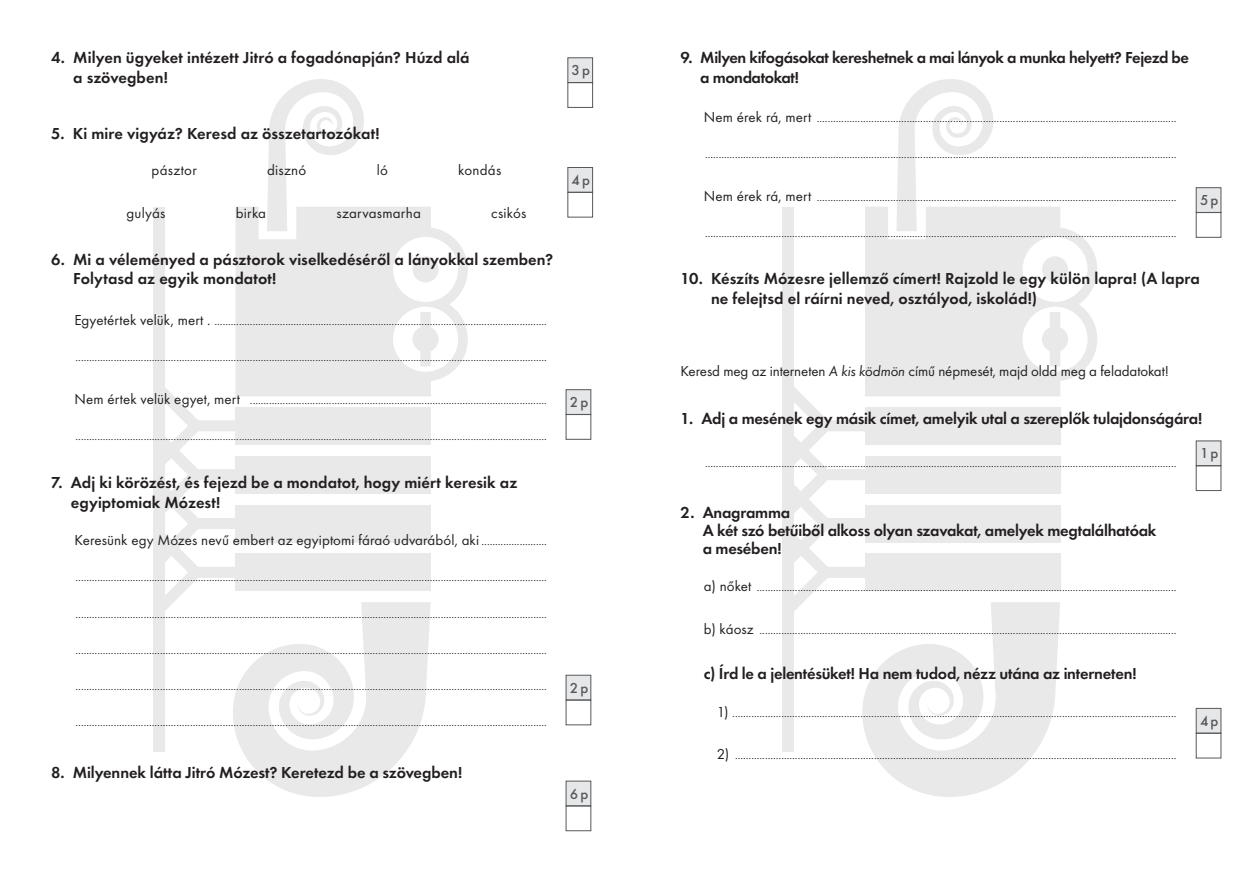
<style>
.page{position:relative;width:1259px;height:893px;background:#fff}
.page>*{position:absolute;margin:0;border:0;box-sizing:border-box;transform-origin:0 0}
.t1{font:16.5px/19.8px "Futura Dem";letter-spacing:-.005em;color:#231f20}
.t2{font:16.5px/19.8px "Futura Dem";letter-spacing:-.025em;color:#231f20}
.t3{font:15px "Futura Boo";letter-spacing:.005em;color:#231f20}
.t4{font:15px "Futura Med";color:#57585a}
.t5{font:12px "Futura Boo";color:#231f20}
.s1{font-size:15px}
.s2{font-size:12px}
.s3{font-style:italic}
</style>
<div class="page">
<div style="left:153px;top:207px;width:12px;height:545px;background:#e9e9e9"></div>
<svg style="left:165px;top:79px;width:303px;height:718px"></svg>
<div style="left:782px;top:207px;width:12px;height:545px;background:#e9e9e9"></div>
<svg style="left:794px;top:79px;width:303px;height:718px"></svg>
<div style="left:566px;top:675px;width:25px;height:25px;background:#e6e7e9;border:1px solid #57585a"></div>
<div style="left:566px;top:700px;width:25px;height:25px;border:1px solid #57585a"></div>
<div style="left:566px;top:389px;width:25px;height:26px;background:#e6e7e9;border:1px solid #57585a"></div>
<div style="left:566px;top:414px;width:25px;height:26px;border:1px solid #57585a"></div>
<div style="left:567px;top:167px;width:26px;height:26px;background:#e6e7e9;border:1px solid #57585a"></div>
<div style="left:567px;top:192px;width:26px;height:25px;border:1px solid #57585a"></div>
<div style="left:567px;top:57px;width:26px;height:26px;background:#e6e7e9;border:1px solid #57585a"></div>
<div style="left:567px;top:82px;width:26px;height:26px;border:1px solid #57585a"></div>
<div style="left:566px;top:781px;width:25px;height:25px;background:#e6e7e9;border:1px solid #57585a"></div>
<div style="left:566px;top:806px;width:25px;height:25px;border:1px solid #57585a"></div>
<div style="left:1195px;top:708px;width:26px;height:25px;background:#e6e7e9;border:1px solid #57585a"></div>
<div style="left:1195px;top:733px;width:26px;height:25px;border:1px solid #57585a"></div>
<div style="left:1195px;top:441px;width:26px;height:25px;background:#e6e7e9;border:1px solid #57585a"></div>
<div style="left:1195px;top:465px;width:26px;height:26px;border:1px solid #57585a"></div>
<div style="left:1195px;top:187px;width:26px;height:26px;background:#e6e7e9;border:1px solid #57585a"></div>
<div style="left:1195px;top:212px;width:26px;height:26px;border:1px solid #57585a"></div>
<h1 class="t1" style="left:73px;top:48px;width:398px;text-indent:-22px">4. Milyen ügyeket intézett Jitró a fogadónapján? Húzd alá a szövegben!</h1>
<h1 class="t1" style="left:51px;top:123px;width:330px">5. Ki mire vigyáz? Keresd az összetartozókat!</h1>
<p class="t3" style="left:152px;top:161px;width:47px">pásztor</p>
<p class="t3" style="left:267px;top:161px;width:41px">disznó</p>
<p class="t3" style="left:377px;top:161px;width:13px">ló</p>
<p class="t3" style="left:458px;top:161px;width:44px">kondás</p>
<p class="t3" style="left:126px;top:204px;width:40px">gulyás</p>
<p class="t3" style="left:236px;top:204px;width:32px">birka</p>
<p class="t3" style="left:336px;top:204px;width:86px">szarvasmarha</p>
<p class="t3" style="left:491px;top:204px;width:37px">csikós</p>
<h1 class="t1" style="left:73px;top:249px;width:482px;text-indent:-22px">6. Mi a véleményed a pásztorok viselkedéséről a lányokkal szemben?<br>Folytasd az egyik mondatot!</h1>
<p class="t5" style="left:74px;top:313px;width:474px"><span class="s1">Egyetértek velük, mert .</span> ..........................................................................................................................</p>
<p class="t5" style="left:76px;top:349px;width:473px">.............................................................................................................................................................................</p>
<p class="t5" style="left:74px;top:393px;width:474px"><span class="s1">Nem értek velük egyet, mert</span> .............................................................................................................</p>
<p class="t5" style="left:76px;top:429px;width:473px">.............................................................................................................................................................................</p>
<h1 class="t1" style="left:71px;top:473px;width:448px;text-indent:-20px">7. Adj ki körözést, és fejezd be a mondatot, hogy miért keresik az egyiptomiak Mózest!</h1>
<p class="t3" style="left:74px;top:532px;width:474px">Keresünk egy Mózes nevű embert az egyiptomi fáraó udvarából, aki <span class="s2">........................</span></p>
<p class="t5" style="left:76px;top:570px;width:473px">.............................................................................................................................................................................</p>
<p class="t5" style="left:76px;top:606px;width:473px">.............................................................................................................................................................................</p>
<p class="t5" style="left:76px;top:642px;width:473px">.............................................................................................................................................................................</p>
<p class="t5" style="left:76px;top:678px;width:473px">.............................................................................................................................................................................</p>
<p class="t5" style="left:76px;top:714px;width:473px">.............................................................................................................................................................................</p>
<h1 class="t1" style="left:51px;top:762px;width:412px">8. Milyennek látta Jitró Mózest? Keretezd be a szövegben!</h1>
<p class="t4" style="left:571px;top:61px;width:20px">3 p</p>
<p class="t4" style="left:571px;top:171px;width:20px">4 p</p>
<p class="t4" style="left:570px;top:393px;width:20px">2 p</p>
<p class="t4" style="left:570px;top:679px;width:20px">2 p</p>
<p class="t4" style="left:570px;top:785px;width:20px">6 p</p>
<h1 class="t2" style="left:700px;top:48px;width:490px;text-indent:-20px">9. Milyen kifogásokat kereshetnek a mai lányok a munka helyett? Fejezd be a mondatokat!</h1>
<p class="t5" style="left:704px;top:111px;width:474px"><span class="s1">Nem érek rá, mert</span> ....................................................................................................................................</p>
<p class="t5" style="left:705px;top:147px;width:473px">.............................................................................................................................................................................</p>
<p class="t5" style="left:704px;top:190px;width:474px"><span class="s1">Nem érek rá, mert</span> ....................................................................................................................................</p>
<p class="t5" style="left:705px;top:226px;width:473px">.............................................................................................................................................................................</p>
<h1 class="t1" style="left:711px;top:269px;width:490px;text-indent:-31px">10. Készíts Mózesre jellemző címert! Rajzold le egy külön lapra! (A lapra ne felejtsd el ráírni neved, osztályod, iskolád!)</h1>
<p class="t4" style="left:1200px;top:191px;width:20px">5 p</p>
<p class="t3" style="left:680px;top:362px;width:490px">Keresd meg az interneten <span class="s3">A kis ködmön</span> című népmesét, majd oldd meg a feladatokat!</p>
<h1 class="t1" style="left:680px;top:408px;width:523px">1. Adj a mesének egy másik címet, amelyik utal a szereplők tulajdonságára!</h1>
<p class="t5" style="left:705px;top:456px;width:473px">.............................................................................................................................................................................</p>
<h1 class="t1" style="left:702px;top:503px;width:455px;line-height:18px;text-indent:-22px">2. Anagramma<br>A két szó betűiből alkoss olyan szavakat, amelyek megtalálhatóak a mesében!</h1>
<p class="t5" style="left:704px;top:580px;width:474px"><span class="s1">a) nőket</span> ..........................................................................................................................................................</p>
<p class="t5" style="left:704px;top:622px;width:474px"><span class="s1">b) káosz</span> .........................................................................................................................................................</p>
<h1 class="t1" style="left:704px;top:664px;width:434px">c) Írd le a jelentésüket! Ha nem tudod, nézz utána az interneten!</h1>
<p class="t5" style="left:716px;top:705px;width:461px"><span class="s1">1)</span> ...................................................................................................................................................................</p>
<p class="t5" style="left:716px;top:748px;width:461px"><span class="s1">2)</span> ..................................................................................................................................................................</p>
<p class="t4" style="left:1200px;top:445px;width:20px">1 p</p>
<p class="t4" style="left:1200px;top:712px;width:20px">4 p</p>
</div>
